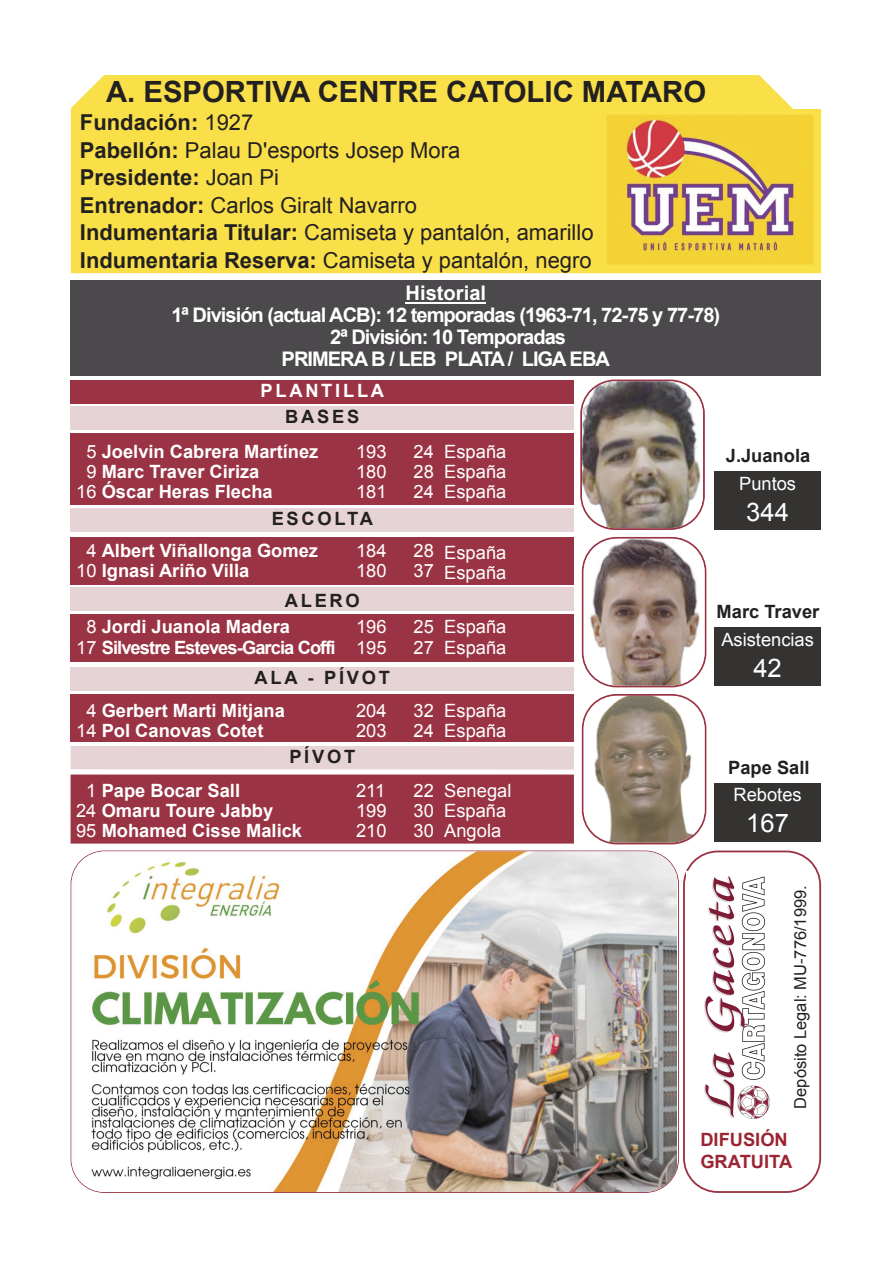
<style>
.page{position:relative;width:893px;height:1263px;background:#fff}
.page>*{position:absolute;margin:0;border:0;box-sizing:border-box;transform-origin:0 0}
.t1{font:700 29.25px "Arial";color:#232021}
.t2{font:25.65px "Arial";color:#fff}
.t3{font:21.9px/27.5px "Arial";color:#232021}
.t4{font:700 20.1px/21.9px "Arial";letter-spacing:-.05em;color:#fff;text-align:center}
.t5{font:700 18.3px/34.2px "Arial";color:#fff}
.t6{font:18.3px "Arial";color:#fff}
.t7{font:700 18.3px "Arial";letter-spacing:-.05em;color:#fff}
.t8{font:700 18.3px "Arial";color:#232021}
.t9{font:700 18.3px/21.9px "Arial";color:#9c2533}
.t10{font:700 18.3px "Arial";letter-spacing:.15em;color:#fff}
.t11{font:16.5px "Arial";color:#232021}
.s1{font-weight:700}
.s2{color:#232021}
.s3{font-weight:400}
</style>
<div class="page">
<svg style="left:683px;top:851px;width:138px;height:342px"></svg>
<div style="left:71px;top:75px;width:721px;height:34px;background:#fae048"></div>
<div style="left:71px;top:109px;width:750px;height:164px;background:#fae048"></div>
<img style="left:607px;top:115px;width:206px;height:150px">
<div style="left:71px;top:280px;width:750px;height:95px;background:#4b494b"></div>
<hr style="left:405px;top:302px;width:81px;height:2px;background:#fff">
<div style="left:71px;top:380px;width:503px;height:24px;background:#9a3444"></div>
<svg style="left:580px;top:380px;width:124px;height:150px"></svg>
<img style="left:582px;top:381px;width:121px;height:147px">
<div style="left:71px;top:406px;width:503px;height:24px;background:#e6d3d5"></div>
<div style="left:71px;top:433px;width:503px;height:72px;background:#9a3444"></div>
<div style="left:71px;top:508px;width:503px;height:24px;background:#e6d3d5"></div>
<div style="left:71px;top:537px;width:503px;height:47px;background:#9a3444"></div>
<div style="left:71px;top:588px;width:503px;height:23px;background:#e6d3d5"></div>
<div style="left:71px;top:615px;width:503px;height:47px;background:#9a3444"></div>
<div style="left:71px;top:667px;width:503px;height:23px;background:#e6d3d5"></div>
<div style="left:71px;top:694px;width:503px;height:48px;background:#9a3444"></div>
<div style="left:71px;top:746px;width:503px;height:24px;background:#e6d3d5"></div>
<div style="left:71px;top:775px;width:503px;height:69px;background:#9a3444"></div>
<svg style="left:582px;top:537px;width:124px;height:150px"></svg>
<img style="left:583px;top:539px;width:121px;height:147px">
<svg style="left:582px;top:694px;width:124px;height:150px"></svg>
<img style="left:583px;top:696px;width:121px;height:147px">
<div style="left:714px;top:471px;width:107px;height:59px;background:#343332"></div>
<div style="left:714px;top:627px;width:107px;height:59px;background:#343332"></div>
<div style="left:714px;top:783px;width:107px;height:59px;background:#343332"></div>
<img style="left:72px;top:851px;width:605px;height:341px">
<div style="left:686px;top:871px;width:103px;height:256px;background:#fff"></div>
<img style="left:704px;top:877px;width:66px;height:242px">
<h1 class="t1" style="left:106px;top:75px;width:601px">A. ESPORTIVA CENTRE CATOLIC MATARO</h1>
<p class="t3" style="left:80px;top:109px;width:515px"><span class="s1">Fundación:</span> 1927<br><span class="s1">Pabellón:</span> Palau D'esports Josep Mora<br><span class="s1">Presidente:</span> Joan Pi<br><span class="s1">Entrenador:</span> Carlos Giralt Navarro<br><span class="s1">Indumentaria Titular:</span> Camiseta y pantalón, amarillo <span class="s1">Indumentaria Reserva:</span> Camiseta y pantalón, negro</p>
<p class="t4" style="left:171px;top:282px;width:550px">Historial<br>1ª División (actual ACB): 12 temporadas (1963-71, 72-75 y 77-78)<br>2ª División: 10 Temporadas<br>PRIMERA B / LEB PLATA / LIGA EBA</p>
<p class="t10" style="left:260px;top:381px;width:125px">PLANTILLA</p>
<p class="t5" style="left:86px;top:400px;width:274px;text-indent:199px"><span class="s2">BASES<br></span><span class="s3">5</span> Joelvin Cabrera Martínez</p>
<p class="t6" style="left:356px;top:441px;width:32px">193</p>
<p class="t6" style="left:413px;top:441px;width:94px">24 España</p>
<p class="t8" style="left:725px;top:446px;width:86px">J.Juanola</p>
<p class="t5" style="left:86px;top:454px;width:175px"><span class="s3">9</span> Marc Traver Ciriza</p>
<p class="t6" style="left:356px;top:461px;width:32px">180</p>
<p class="t6" style="left:413px;top:461px;width:94px">28 España</p>
<p class="t5" style="left:76px;top:474px;width:198px"><span class="s3">16</span> Óscar Heras Flecha</p>
<p class="t6" style="left:356px;top:481px;width:32px">181</p>
<p class="t6" style="left:413px;top:481px;width:94px">24 España</p>
<p class="t5" style="left:86px;top:503px;width:288px;line-height:32.1px;text-indent:185px"><span class="s2">ESCOLTA<br></span><span class="s3">4</span> Albert Viñallonga Gomez</p>
<p class="t6" style="left:739px;top:474px;width:58px">Puntos</p>
<h2 class="t2" style="left:746px;top:498px;width:44px">344</h2>
<p class="t6" style="left:356px;top:541px;width:32px">184</p>
<p class="t6" style="left:413px;top:543px;width:94px">28 España</p>
<p class="t5" style="left:76px;top:554px;width:175px"><span class="s3">10</span> Ignasi Ariño Villa</p>
<p class="t6" style="left:356px;top:561px;width:32px">180</p>
<p class="t6" style="left:413px;top:563px;width:94px">37 España</p>
<p class="t5" style="left:86px;top:587px;width:275px;line-height:26.8px;text-indent:198px"><span class="s2">ALERO<br></span><span class="s3">8</span> Jordi Juanola Madera</p>
<p class="t8" style="left:716px;top:601px;width:104px">Marc Traver</p>
<p class="t6" style="left:356px;top:617px;width:32px">196</p>
<p class="t6" style="left:413px;top:617px;width:94px">25 España</p>
<p class="t7" style="left:76px;top:637px;width:312px"><span class="s3">17</span> Silvestre Esteves-Garcia Coffi <span class="s3">195</span></p>
<p class="t6" style="left:413px;top:637px;width:94px">27 España</p>
<p class="t5" style="left:86px;top:662px;width:305px;line-height:32.4px;text-indent:168px"><span class="s2">ALA - PÍVOT<br></span><span class="s3">4</span> Gerbert Marti Mitjana</p>
<p class="t6" style="left:721px;top:629px;width:94px">Asistencias</p>
<h2 class="t2" style="left:753px;top:653px;width:30px">42</h2>
<p class="t6" style="left:356px;top:700px;width:32px">204</p>
<p class="t6" style="left:413px;top:700px;width:94px">32 España</p>
<p class="t5" style="left:76px;top:713px;width:189px"><span class="s3">14</span> Pol Canovas Cotet</p>
<p class="t6" style="left:356px;top:720px;width:32px">203</p>
<p class="t6" style="left:413px;top:720px;width:94px">24 España</p>
<p class="t8" style="left:289px;top:747px;width:67px">PÍVOT</p>
<p class="t5" style="left:86px;top:774px;width:155px"><span class="s3">1</span> Pape Bocar Sall</p>
<p class="t6" style="left:356px;top:780px;width:31px">211</p>
<p class="t6" style="left:413px;top:780px;width:99px">22 Senegal</p>
<p class="t5" style="left:76px;top:794px;width:199px"><span class="s3">24</span> Omaru Toure Jabby</p>
<p class="t6" style="left:356px;top:801px;width:32px">199</p>
<p class="t6" style="left:413px;top:801px;width:94px">30 España</p>
<p class="t5" style="left:76px;top:814px;width:227px"><span class="s3">95</span> Mohamed Cisse Malick</p>
<p class="t6" style="left:356px;top:821px;width:32px">210</p>
<p class="t6" style="left:413px;top:821px;width:89px">30 Angola</p>
<p class="t8" style="left:728px;top:757px;width:83px">Pape Sall</p>
<p class="t6" style="left:733px;top:785px;width:70px">Rebotes</p>
<h2 class="t2" style="left:746px;top:809px;width:44px">167</h2>
<p class="t11" style="left:791px;top:1109px;width:225px;rotate:-90deg">Depósito Legal: MU-776/1999.</p>
<p class="t9" style="left:700px;top:1129px;width:93px">DIFUSIÓN<br>GRATUITA</p>
</div>
